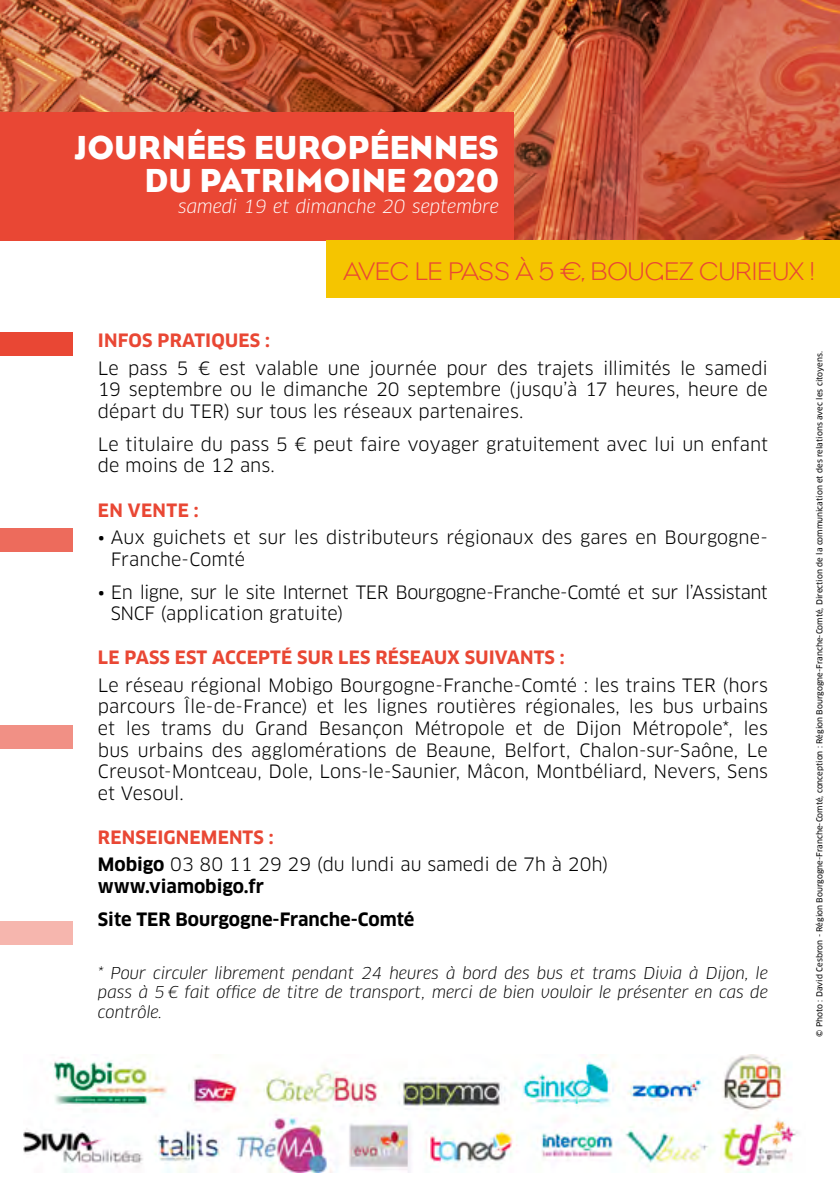
<style>
.page{position:relative;width:840px;height:1191px;background:#fff}
.page>*{position:absolute;margin:0;border:0;box-sizing:border-box;transform-origin:0 0}
.t1{font:34px/32px "Eagle";color:#fff;text-align:right}
.t2{font:300 26px "Eagle";color:#e94734}
.t3{font:18px/21.6px "Clan Pro";color:#000}
.t4{font:18px/21.6px "Clan Pro";letter-spacing:-.025em;color:#000}
.t5{font:700 18px "Clan Pro";letter-spacing:.01em;color:#e94734}
.t6{font:700 18px/33px "Clan Pro";color:#000}
.t7{font:italic 17.8px "Clan Pro";color:#fff}
.t8{font:italic 16px/19.2px "Clan Pro";color:#000;text-align:justify}
.t9{font:8px "Clan Pro News";color:#000}
.s1{font-weight:700;color:#e94734}
.s2{font-weight:700}
</style>
<div class="page">
<img style="left:0;top:0;width:839px;height:240px">
<div style="left:0;top:112px;width:513px;height:128px;background:#e94734"></div>
<div style="left:326px;top:240px;width:513px;height:58px;background:#f5c500"></div>
<div style="left:0;top:332px;width:72px;height:23px;background:#e94734"></div>
<div style="left:0;top:528px;width:72px;height:24px;background:#ed6b5c"></div>
<div style="left:0;top:725px;width:72px;height:23px;background:#f19085"></div>
<div style="left:0;top:921px;width:72px;height:24px;background:#f6b6ae"></div>
<img style="left:24px;top:1054px;width:774px;height:119px">
<h1 class="t1" style="left:74px;top:131px;width:426px">JOURNÉES EUROPÉENNES<br>DU PATRIMOINE 2020</h1>
<p class="t7" style="left:178px;top:196px;width:322px">samedi 19 et dimanche 20 septembre</p>
<h2 class="t2" style="left:343px;top:255px;width:472px">AVEC LE PASS À 5 €, BOUGEZ CURIEUX !</h2>
<p class="t5" style="left:98px;top:330px;width:173px">INFOS PRATIQUES :</p>
<p class="t3" style="left:98px;top:357px;width:671px;text-align:justify">Le pass 5 € est valable une journée pour des trajets illimités le samedi 19 septembre ou le dimanche 20 septembre (jusqu’à 17 heures, heure de départ du TER) sur tous les réseaux partenaires.</p>
<p class="t3" style="left:98px;top:433px;width:671px">Le titulaire du pass 5 € peut faire voyager gratuitement avec lui un enfant de moins de 12 ans.</p>
<p class="t5" style="left:98px;top:499px;width:102px">EN VENTE :</p>
<p class="t3" style="left:111px;top:526px;width:658px;text-indent:-13px">• Aux guichets et sur les distributeurs régionaux des gares en Bourgogne-<br>Franche-Comté</p>
<p class="t4" style="left:111px;top:581px;width:658px;text-indent:-13px">• En ligne, sur le site Internet TER Bourgogne-Franche-Comté et sur l’Assistant<br>SNCF (application gratuite)</p>
<p class="t5" style="left:98px;top:647px;width:468px">LE PASS EST ACCEPTÉ SUR LES RÉSEAUX SUIVANTS :</p>
<p class="t3" style="left:98px;top:674px;width:671px;text-align:justify">Le réseau régional Mobigo Bourgogne-Franche-Comté : les trains TER (hors parcours Île-de-France) et les lignes routières régionales, les bus urbains et les trams du Grand Besançon Métropole et de Dijon Métropole*, les bus urbains des agglomérations de Beaune, Belfort, Chalon-sur-Saône, Le Creusot-Montceau, Dole, Lons-le-Saunier, Mâcon, Montbéliard, Nevers, Sens et Vesoul.</p>
<p class="t3" style="left:98px;top:824px;width:511px;line-height:27.2px"><span class="s1">RENSEIGNEMENTS :<br></span><span class="s2">Mobigo</span> 03 80 11 29 29 (du lundi au samedi de 7h à 20h)</p>
<p class="t6" style="left:98px;top:870px;width:318px">www.viamobigo.fr<br>Site TER Bourgogne-Franche-Comté</p>
<p class="t8" style="left:98px;top:963px;width:671px">* Pour circuler librement pendant 24 heures à bord des bus et trams Divia à Dijon, le pass à 5 € fait office de titre de transport, merci de bien vouloir le présenter en cas de contrôle.</p>
<p class="t9" style="left:814px;top:1036px;width:687px;rotate:-90deg">© Photo : David Cesbron - Région Bourgogne-Franche-Comté, conception : Région Bourgogne-Franche-Comté, Direction de la communication et des relations avec les citoyens.</p>
</div>
